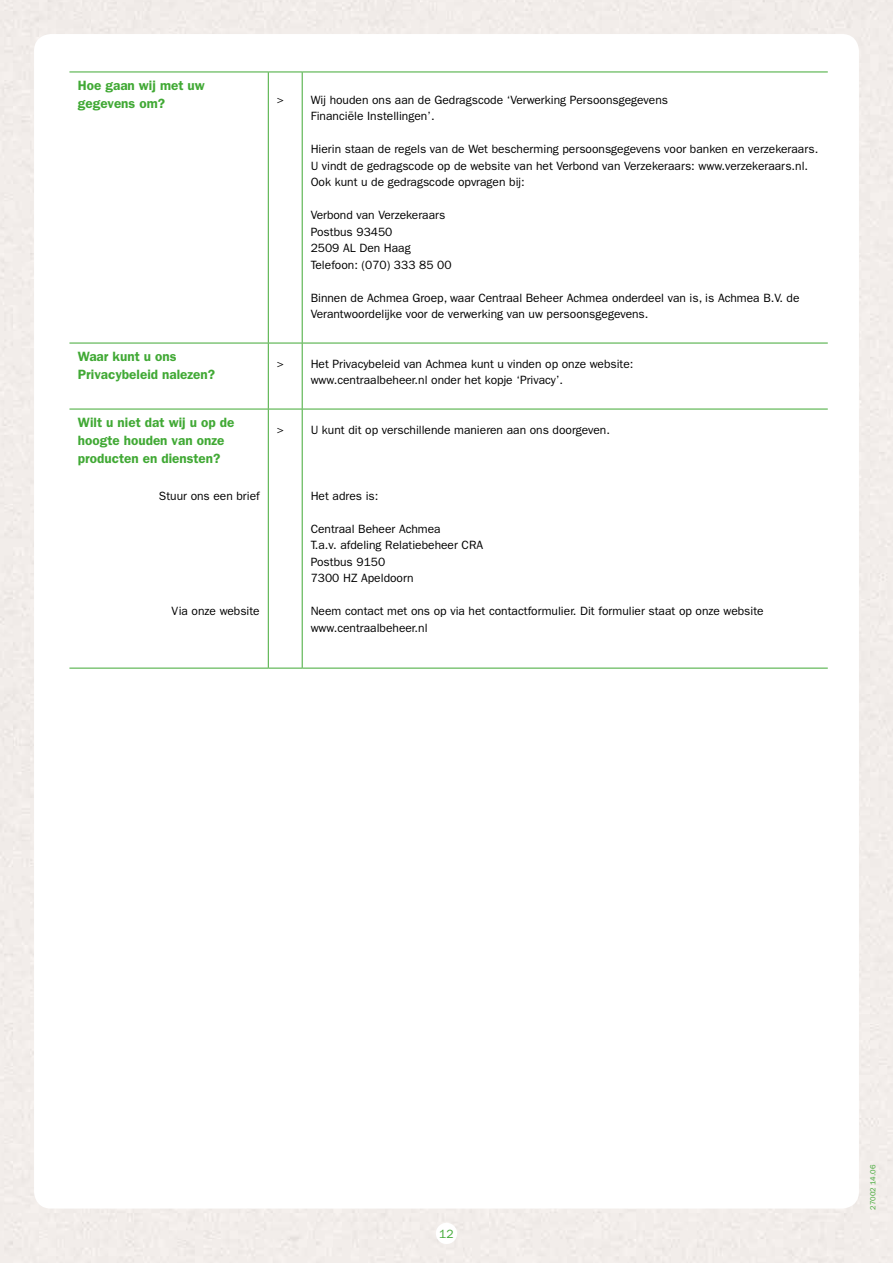
<style>
.page{position:relative;width:893px;height:1263px;background:#fff}
.page>*{position:absolute;margin:0;border:0;box-sizing:border-box;transform-origin:0 0}
.t1{font:600 13.5px/18px "ITC Franklin Gothic Std";color:#41a935}
.t2{font:12px/16.5px "ITC Franklin Gothic Std";color:#000}
.t3{font:12px "ITC Franklin Gothic Std";color:#41a935}
.t4{font:7.5px "ITC Franklin Gothic Std";color:#41a935}
</style>
<div class="page">
<hr style="left:69px;top:72px;width:199px;height:1px;background:#41a935">
<hr style="left:268px;top:72px;width:34px;height:1px;background:#41a935">
<hr style="left:268px;top:72px;width:1px;height:271px;background:#41a935">
<hr style="left:302px;top:72px;width:526px;height:1px;background:#41a935">
<hr style="left:302px;top:72px;width:1px;height:271px;background:#41a935">
<hr style="left:69px;top:343px;width:199px;height:1px;background:#41a935">
<hr style="left:268px;top:343px;width:34px;height:1px;background:#41a935">
<hr style="left:268px;top:343px;width:1px;height:66px;background:#41a935">
<hr style="left:302px;top:343px;width:526px;height:1px;background:#41a935">
<hr style="left:302px;top:343px;width:1px;height:66px;background:#41a935">
<hr style="left:69px;top:409px;width:199px;height:1px;background:#41a935">
<hr style="left:268px;top:409px;width:34px;height:1px;background:#41a935">
<hr style="left:268px;top:409px;width:1px;height:259px;background:#41a935">
<hr style="left:302px;top:409px;width:526px;height:1px;background:#41a935">
<hr style="left:302px;top:409px;width:1px;height:259px;background:#41a935">
<hr style="left:69px;top:668px;width:199px;height:1px;background:#41a935">
<hr style="left:268px;top:668px;width:34px;height:1px;background:#41a935">
<hr style="left:302px;top:668px;width:526px;height:1px;background:#41a935">
<p class="t1" style="left:78px;top:76px;width:128px">Hoe gaan wij met uw gegevens om?</p>
<p class="t2" style="left:311px;top:91px;width:359px;text-indent:-34px">&gt; Wij houden ons aan de Gedragscode ‘Verwerking Persoonsgegevens<br>Financiële Instellingen’.</p>
<p class="t2" style="left:311px;top:141px;width:509px">Hierin staan de regels van de Wet bescherming persoonsgegevens voor banken en verzekeraars.<br>U vindt de gedragscode op de website van het Verbond van Verzekeraars: www.verzekeraars.nl.<br>Ook kunt u de gedragscode opvragen bij:</p>
<p class="t2" style="left:311px;top:207px;width:142px">Verbond van Verzekeraars<br>Postbus 93450<br>2509 AL Den Haag<br>Telefoon: (070) 333 85 00</p>
<p class="t2" style="left:311px;top:289px;width:490px">Binnen de Achmea Groep, waar Centraal Beheer Achmea onderdeel van is, is Achmea B.V. de<br>Verantwoordelijke voor de verwerking van uw persoonsgegevens.</p>
<p class="t1" style="left:78px;top:347px;width:139px">Waar kunt u ons<br>Privacybeleid nalezen?</p>
<p class="t2" style="left:311px;top:355px;width:324px;text-indent:-34px">&gt; Het Privacybeleid van Achmea kunt u vinden op onze website: www.centraalbeheer.nl onder het kopje ‘Privacy’.</p>
<p class="t1" style="left:78px;top:413px;width:158px">Wilt u niet dat wij u op de hoogte houden van onze producten en diensten?</p>
<p class="t2" style="left:159px;top:487px;width:102px">Stuur ons een brief</p>
<p class="t2" style="left:277px;top:421px;width:335px">&gt; U kunt dit op verschillende manieren aan ons doorgeven.</p>
<p class="t2" style="left:311px;top:487px;width:69px">Het adres is:</p>
<p class="t2" style="left:311px;top:520px;width:174px">Centraal Beheer Achmea<br>T.a.v. afdeling Relatiebeheer CRA<br>Postbus 9150<br>7300 HZ Apeldoorn</p>
<p class="t2" style="left:311px;top:603px;width:454px">Neem contact met ons op via het contactformulier. Dit formulier staat op onze website www.centraalbeheer.nl</p>
<p class="t2" style="left:172px;top:603px;width:90px">Via onze website</p>
<p class="t3" style="left:439px;top:1227px;width:16px">12</p>
<p class="t4" style="left:869px;top:1210px;width:46px;rotate:-90deg">27002 14.06</p>
</div>
